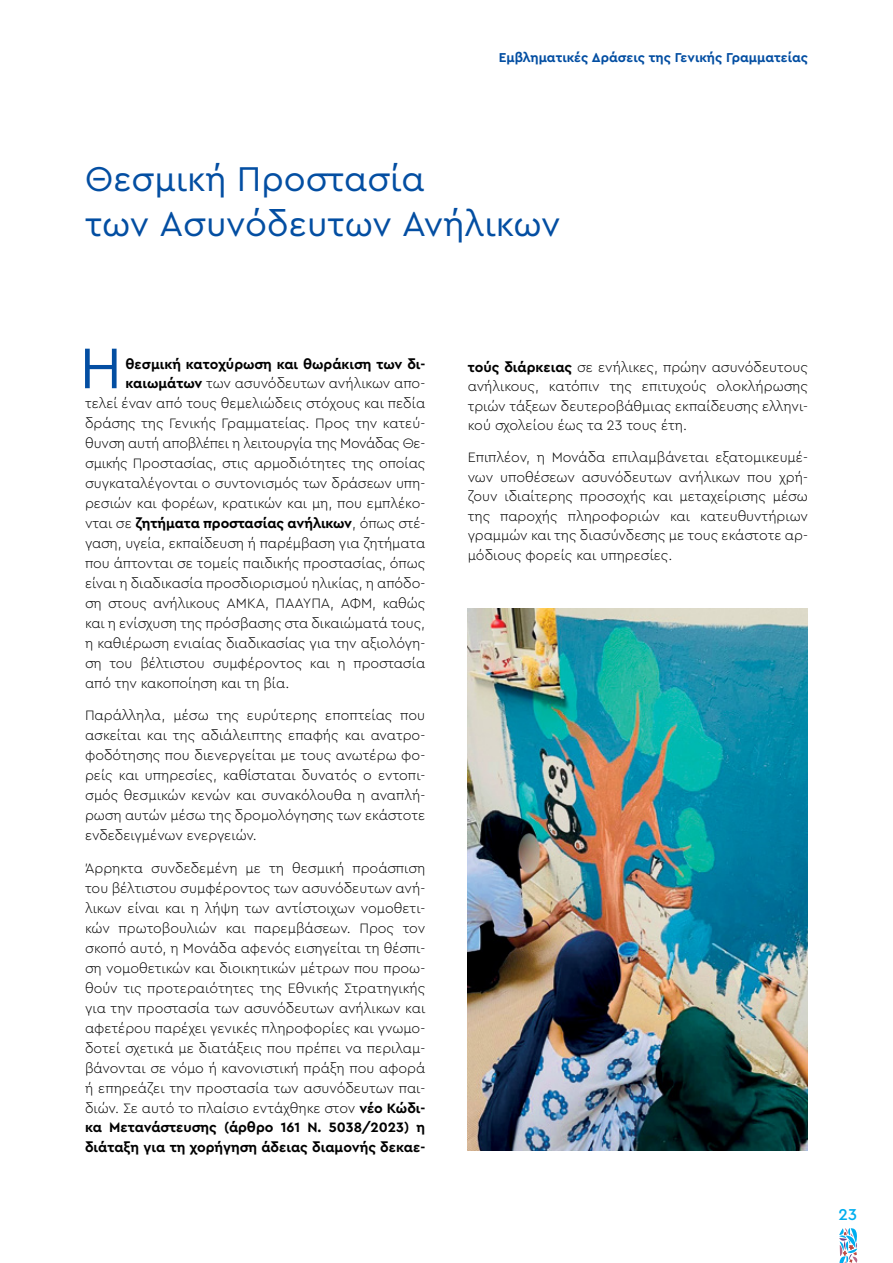
<style>
.page{position:relative;width:893px;height:1263px;background:#fff}
.page>*{position:absolute;margin:0;border:0;box-sizing:border-box;transform-origin:0 0}
.t1{font:60px "Cera Pro";color:#034ea2}
.t2{font:36px/45px "Cera Pro";letter-spacing:.005em;color:#034ea2}
.t3{font:500 16.5px "Cera Pro";color:#00aeef}
.t4{font:300 14.25px/20px "Cera Pro";letter-spacing:-.005em;color:#000;text-align:justify}
.t5{font:700 14.25px "Cera Pro";letter-spacing:-.005em;color:#000}
.t6{font:700 13.5px "Cera Pro";color:#034ea2}
.s1{font-weight:700}
.s2{font-weight:300}
</style>
<div class="page">
<svg style="left:839px;top:1228px;width:18px;height:35px"></svg>
<img style="left:468px;top:608px;width:340px;height:543px">
<p class="t6" style="left:499px;top:48px;width:311px">Εμβληματικές Δράσεις της Γενικής Γραμματείας</p>
<h2 class="t2" style="left:85px;top:155px;width:477px">Θεσμική Προστασία<br>των Ασυνόδευτων Ανήλικων</h2>
<h1 class="t1" style="left:80px;top:328px;width:44px">Η</h1>
<p class="t5" style="left:126px;top:354px;width:301px">θεσμική κατοχύρωση και θωράκιση των δι-</p>
<p class="t4" style="left:126px;top:373px;width:301px"><span class="s1">καιωμάτων</span> των ασυνόδευτων ανήλικων απο-</p>
<p class="t4" style="left:85px;top:393px;width:342px">τελεί έναν από τους θεμελιώδεις στόχους και πεδία</p>
<p class="t4" style="left:85px;top:413px;width:342px">δράσης της Γενικής Γραμματείας. Προς την κατεύ-</p>
<p class="t4" style="left:85px;top:433px;width:342px">θυνση αυτή αποβλέπει η λειτουργία της Μονάδας Θε-</p>
<p class="t4" style="left:85px;top:453px;width:342px">σμικής Προστασίας, στις αρμοδιότητες της οποίας</p>
<p class="t4" style="left:85px;top:473px;width:342px">συγκαταλέγονται ο συντονισμός των δράσεων υπη-</p>
<p class="t4" style="left:85px;top:493px;width:342px">ρεσιών και φορέων, κρατικών και μη, που εμπλέκο-</p>
<p class="t5" style="left:85px;top:514px;width:342px"><span class="s2">νται σε</span> ζητήματα προστασίας ανήλικων<span class="s2">, όπως στέ-</span></p>
<p class="t4" style="left:85px;top:533px;width:342px">γαση, υγεία, εκπαίδευση ή παρέμβαση για ζητήματα</p>
<p class="t4" style="left:85px;top:552px;width:342px">που άπτονται σε τομείς παιδικής προστασίας, όπως</p>
<p class="t4" style="left:85px;top:572px;width:342px">είναι η διαδικασία προσδιορισμού ηλικίας, η απόδο-</p>
<p class="t4" style="left:85px;top:592px;width:342px">ση στους ανήλικους ΑΜΚΑ, ΠΑΑΥΠΑ, ΑΦΜ, καθώς</p>
<p class="t4" style="left:85px;top:612px;width:342px">και η ενίσχυση της πρόσβασης στα δικαιώματά τους,</p>
<p class="t4" style="left:85px;top:632px;width:342px">η καθιέρωση ενιαίας διαδικασίας για την αξιολόγη-</p>
<p class="t4" style="left:85px;top:652px;width:342px">ση του βέλτιστου συμφέροντος και η προστασία</p>
<p class="t4" style="left:85px;top:672px;width:206px">από την κακοποίηση και τη βία.</p>
<p class="t4" style="left:85px;top:705px;width:342px">Παράλληλα, μέσω της ευρύτερης εποπτείας που ασκείται και της αδιάλειπτης επαφής και ανατρο&shy;φοδότησης που διενεργείται με τους ανωτέρω φο&shy;ρείς και υπηρεσίες, καθίσταται δυνατός ο εντοπι&shy;σμός θεσμικών κενών και συνακόλουθα η αναπλή&shy;ρωση αυτών μέσω της δρομολόγησης των εκάστοτε ενδεδειγμένων ενεργειών.</p>
<p class="t4" style="left:85px;top:857px;width:342px">Άρρηκτα συνδεδεμένη με τη θεσμική προάσπιση του βέλτιστου συμφέροντος των ασυνόδευτων ανή&shy;λικων είναι και η λήψη των αντίστοιχων νομοθετι&shy;κών πρωτοβουλιών και παρεμβάσεων. Προς τον σκοπό αυτό, η Μονάδα αφενός εισηγείται τη θέσπι&shy;ση νομοθετικών και διοικητικών μέτρων που προω&shy;θούν τις προτεραιότητες της Εθνικής Στρατηγικής για την προστασία των ασυνόδευτων ανήλικων και αφετέρου παρέχει γενικές πληροφορίες και γνωμο&shy;δοτεί σχετικά με διατάξεις που πρέπει να περιλαμ&shy;βάνονται σε νόμο ή κανονιστική πράξη που αφορά ή επηρεάζει την προστασία των ασυνόδευτων παι&shy;διών. Σε αυτό το πλαίσιο εντάχθηκε στον <span class="s1">νέο Κώδι&shy;κα Μετανάστευσης (άρθρο 161 Ν. 5038/2023) η διάταξη για τη χορήγηση άδειας διαμονής δεκαε-</span></p>
<p class="t4" style="left:468px;top:356px;width:342px;line-height:19.5px"><span class="s1">τούς διάρκειας</span> σε ενήλικες, πρώην ασυνόδευτους ανήλικους, κατόπιν της επιτυχούς ολοκλήρωσης τριών τάξεων δευτεροβάθμιας εκπαίδευσης ελληνι&shy;κού σχολείου έως τα 23 τους έτη.</p>
<p class="t4" style="left:468px;top:447px;width:342px;line-height:19.5px">Επιπλέον, η Μονάδα επιλαμβάνεται εξατομικευμέ&shy;νων υποθέσεων ασυνόδευτων ανήλικων που χρή&shy;ζουν ιδιαίτερης προσοχής και μεταχείρισης μέσω της παροχής πληροφοριών και κατευθυντήριων γραμμών και της διασύνδεσης με τους εκάστοτε αρ&shy;μόδιους φορείς και υπηρεσίες.</p>
<p class="t3" style="left:839px;top:1203px;width:20px">23</p>
</div>
